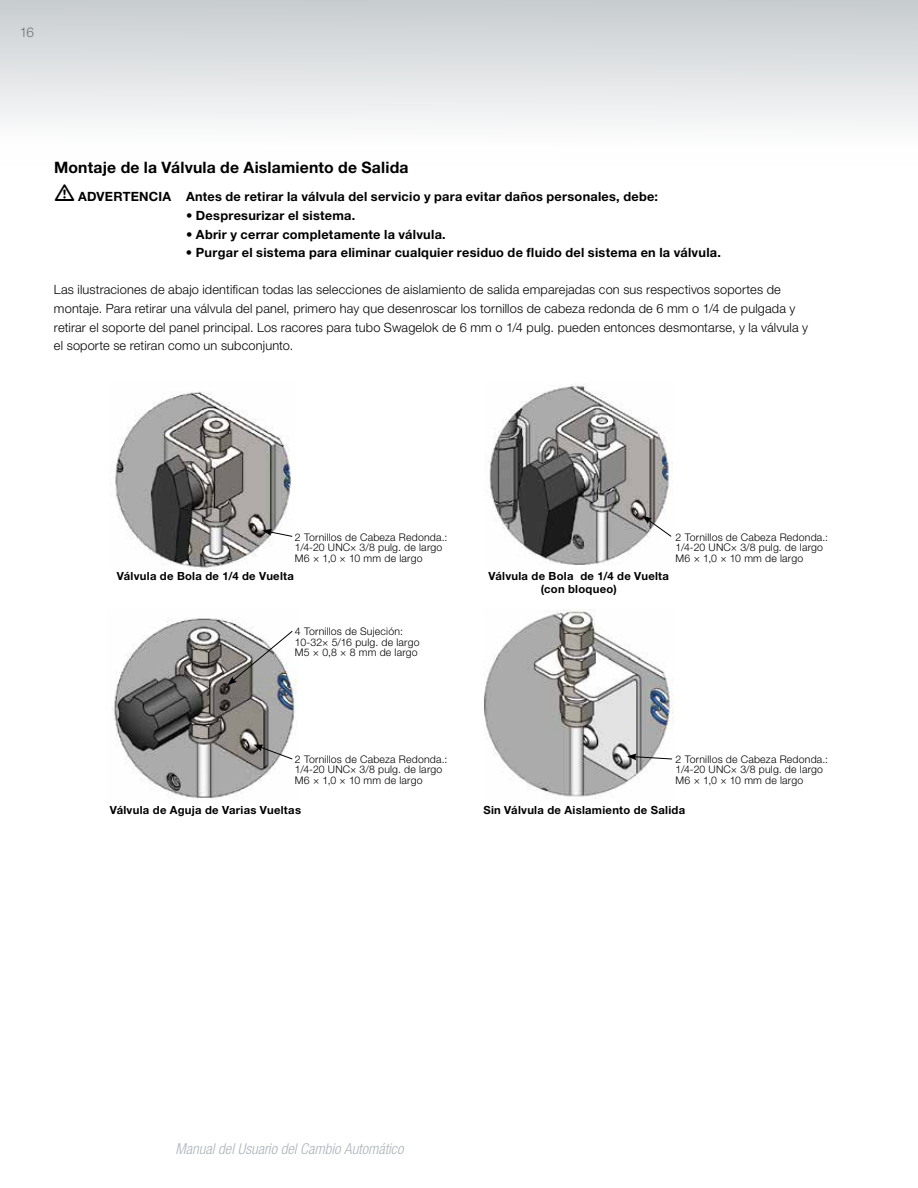
<style>
.page{position:relative;width:918px;height:1188px;background:#fff}
.page>*{position:absolute;margin:0;border:0;box-sizing:border-box;transform-origin:0 0}
.t1{font:700 15.75px "Helvetica Neue LT Std";letter-spacing:.015em;color:#000}
.t2{font:italic 300 condensed 15px "Helvetica Neue LT Std";color:#acb4ba}
.t3{font:300 13.5px "Helvetica Neue LT Std";color:#6a747b}
.t4{font:300 12.75px/18.8px "Helvetica Neue LT Std";letter-spacing:.015em;color:#000}
.t5{font:700 12.75px "Helvetica Neue LT Std";letter-spacing:.02em;color:#000}
.t6{font:700 11.25px/12.8px "Helvetica Neue LT Std";letter-spacing:.025em;color:#000;text-align:center}
.t7{font:300 10.5px/10.5px "Helvetica Neue LT Std";letter-spacing:.02em;color:#000}
</style>
<div class="page">
<div style="left:0;top:0;width:918px;height:166px;background:linear-gradient(to bottom,#c8cccf,#fff)"></div>
<img style="left:115px;top:391px;width:180px;height:180px">
<img style="left:488px;top:384px;width:185px;height:181px">
<img style="left:484px;top:610px;width:190px;height:189px">
<img style="left:113px;top:618px;width:184px;height:181px">
<svg style="left:262px;top:529px;width:31px;height:8px"></svg>
<svg style="left:227px;top:630px;width:66px;height:55px"></svg>
<svg style="left:254px;top:745px;width:39px;height:15px"></svg>
<svg style="left:642px;top:516px;width:30px;height:21px"></svg>
<svg style="left:627px;top:753px;width:46px;height:7px"></svg>
<p class="t3" style="left:20px;top:24px;width:16px">16</p>
<p class="t1" style="left:54px;top:158px;width:356px">Montaje de la Válvula de Aislamiento de Salida</p>
<p class="t5" style="left:54px;top:189px;width:606px">• ADVERTENCIA Antes de retirar la válvula del servicio y para evitar daños personales, debe:</p>
<p class="t5" style="left:186px;top:207px;width:171px">• Despresurizar el sistema.</p>
<p class="t5" style="left:186px;top:226px;width:261px">• Abrir y cerrar completamente la válvula.</p>
<p class="t5" style="left:186px;top:245px;width:537px">• Purgar el sistema para eliminar cualquier residuo de fluido del sistema en la válvula.</p>
<p class="t4" style="left:54px;top:280px;width:756px">Las ilustraciones de abajo identifican todas las selecciones de aislamiento de salida emparejadas con sus respectivos soportes de montaje. Para retirar una válvula del panel, primero hay que desenroscar los tornillos de cabeza redonda de 6 mm o 1/4 de pulgada y retirar el soporte del panel principal. Los racores para tubo Swagelok de 6 mm o 1/4 pulg. pueden entonces desmontarse, y la válvula y el soporte se retiran como un subconjunto.</p>
<p class="t7" style="left:295px;top:532px;width:154px">2 Tornillos de Cabeza Redonda.:<br>1/4-20 UNC× 3/8 pulg. de largo<br>M6 × 1,0 × 10 mm de largo</p>
<p class="t6" style="left:117px;top:569px;width:179px">Válvula de Bola de 1/4 de Vuelta</p>
<p class="t7" style="left:295px;top:626px;width:126px">4 Tornillos de Sujeción:<br>10-32× 5/16 pulg. de largo<br>M5 × 0,8 × 8 mm de largo</p>
<p class="t7" style="left:676px;top:532px;width:154px">2 Tornillos de Cabeza Redonda.:<br>1/4-20 UNC× 3/8 pulg. de largo<br>M6 × 1,0 × 10 mm de largo</p>
<p class="t6" style="left:488px;top:569px;width:182px">Válvula de Bola de 1/4 de Vuelta (con bloqueo)</p>
<p class="t7" style="left:295px;top:754px;width:154px">2 Tornillos de Cabeza Redonda.:<br>1/4-20 UNC× 3/8 pulg. de largo<br>M6 × 1,0 × 10 mm de largo</p>
<p class="t6" style="left:110px;top:803px;width:193px">Válvula de Aguja de Varias Vueltas</p>
<p class="t7" style="left:676px;top:754px;width:154px">2 Tornillos de Cabeza Redonda.:<br>1/4-20 UNC× 3/8 pulg. de largo<br>M6 × 1,0 × 10 mm de largo</p>
<p class="t6" style="left:483px;top:803px;width:203px">Sin Válvula de Aislamiento de Salida</p>
<p class="t2" style="left:176px;top:1140px;width:229px">Manual del Usuario del Cambio Automático</p>
</div>
